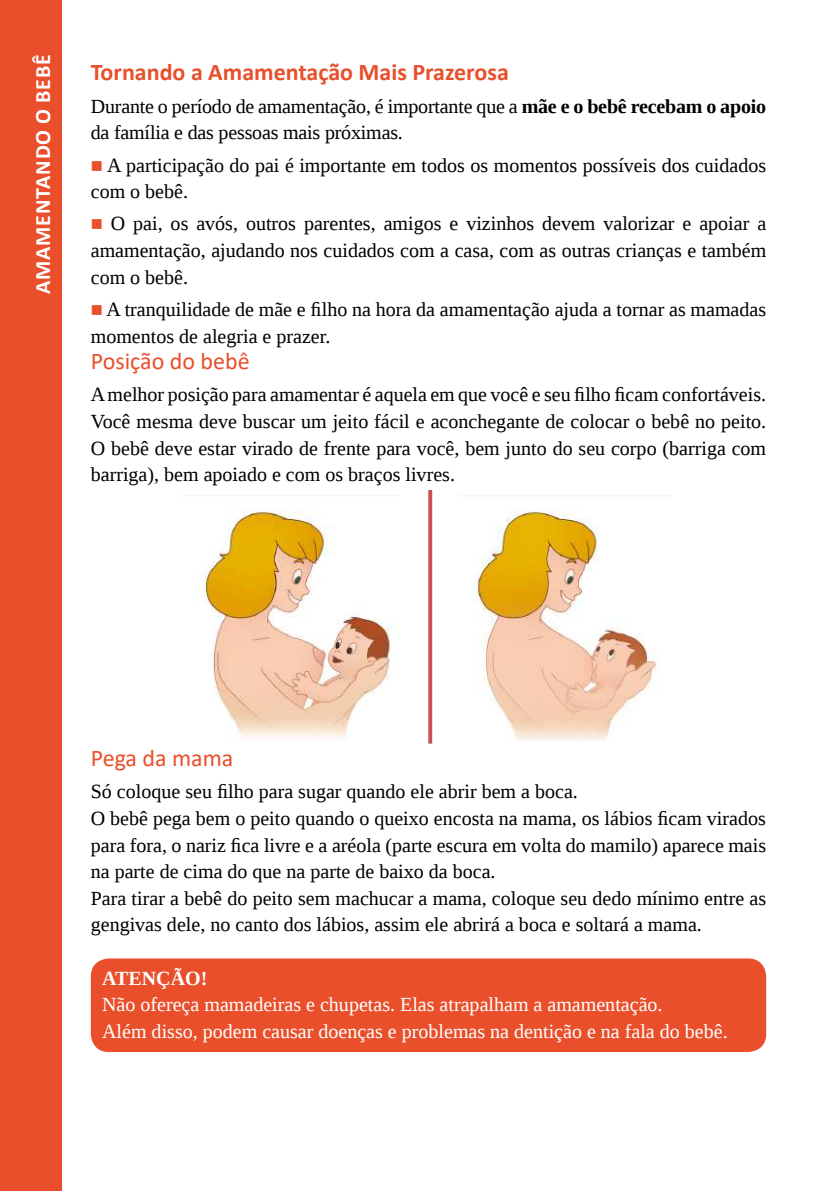
<style>
.page{position:relative;width:840px;height:1191px;background:#fff}
.page>*{position:absolute;margin:0;border:0;box-sizing:border-box;transform-origin:0 0}
.t1{font:700 24px "Calibri";color:#e94f2a}
.t2{font:24px "Calibri";color:#e94f2a}
.t3{font:700 22px "Calibri";letter-spacing:.04em;color:#fff}
.t4{font:20px/26.6px "Liberation Serif";color:#000}
.t5{font:20px/26.6px "Liberation Serif";color:#fff}
.t6{font:700 20px "Liberation Serif";color:#fff}
.s1{font-weight:700}
.s2{color:#e94f2a}
</style>
<div class="page">
<div style="left:0;top:0;width:62px;height:1191px;background:#e94f2a"></div>
<div style="left:91px;top:958px;width:674px;height:94px;background:#e94f2a;border-radius:18px"></div>
<img style="left:197px;top:510px;width:195px;height:230px">
<img style="left:474px;top:510px;width:186px;height:231px">
<img style="left:428px;top:490px;width:5px;height:254px">
<p class="t3" style="left:27px;top:294px;width:241px;rotate:-90deg">AMAMENTANDO O BEBÊ</p>
<p class="t1" style="left:91px;top:55px;width:419px">Tornando a Amamentação Mais Prazerosa</p>
<p class="t4" style="left:91px;top:93px;width:676px">Durante o período de amamentação, é importante que a <span class="s1">mãe e o bebê recebam o apoio </span>da família e das pessoas mais próximas.</p>
<p class="t4" style="left:91px;top:151px;width:676px"><span class="s2">■</span> A participação do pai é importante em todos os momentos possíveis dos cuidados com o bebê.</p>
<p class="t4" style="left:91px;top:210px;width:676px;text-align:justify"><span class="s2">■</span> O pai, os avós, outros parentes, amigos e vizinhos devem valorizar e apoiar a amamentação, ajudando nos cuidados com a casa, com as outras crianças e também com o bebê.</p>
<p class="t4" style="left:91px;top:296px;width:676px"><span class="s2">■</span> A tranquilidade de mãe e filho na hora da amamentação ajuda a tornar as mamadas momentos de alegria e prazer.</p>
<p class="t2" style="left:91px;top:344px;width:160px">Posição do bebê</p>
<p class="t4" style="left:91px;top:381px;width:676px;text-align:justify">A melhor posição para amamentar é aquela em que você e seu filho ficam confortáveis.<br>Você mesma deve buscar um jeito fácil e aconchegante de colocar o bebê no peito.<br>O bebê deve estar virado de frente para você, bem junto do seu corpo (barriga com barriga), bem apoiado e com os braços livres.</p>
<p class="t2" style="left:91px;top:741px;width:144px">Pega da mama</p>
<p class="t4" style="left:91px;top:778px;width:676px">Só coloque seu filho para sugar quando ele abrir bem a boca.<br>O bebê pega bem o peito quando o queixo encosta na mama, os lábios ficam virados para fora, o nariz fica livre e a aréola (parte escura em volta do mamilo) aparece mais na parte de cima do que na parte de baixo da boca.<br>Para tirar a bebê do peito sem machucar a mama, coloque seu dedo mínimo entre as gengivas dele, no canto dos lábios, assim ele abrirá a boca e soltará a mama.</p>
<p class="t6" style="left:102px;top:964px;width:107px">ATENÇÃO!</p>
<p class="t5" style="left:102px;top:991px;width:626px">Não ofereça mamadeiras e chupetas. Elas atrapalham a amamentação.<br>Além disso, podem causar doenças e problemas na dentição e na fala do bebê.</p>
</div>
